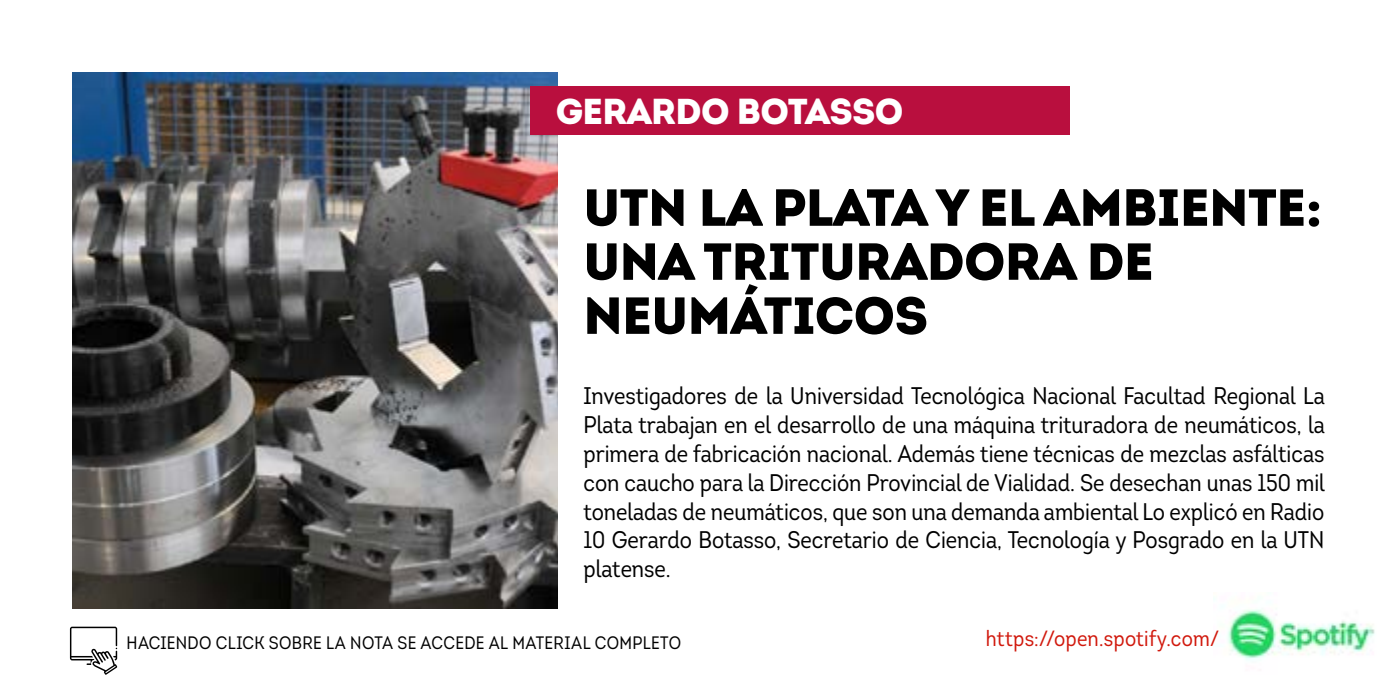
<style>
.page{position:relative;width:1395px;height:681px;background:#fff}
.page>*{position:absolute;margin:0;border:0;box-sizing:border-box;transform-origin:0 0}
.t1{font:900 52px/54px "Intro";letter-spacing:-.01em;color:#000}
.t2{font:900 36px "Intro";letter-spacing:-.02em;color:#fff}
.t3{font:24px/28.8px "Intro Cond";color:#000;text-align:justify}
.t4{font:22px "Intro Cond";letter-spacing:.01em;color:#d1190d}
.t5{font:18px "Intro Cond";letter-spacing:.02em;color:#000}
</style>
<div class="page">
<img style="left:1227px;top:609px;width:148px;height:52px">
<img style="left:72px;top:72px;width:486px;height:536px">
<svg style="left:70px;top:626px;width:47px;height:48px"></svg>
<div style="left:530px;top:86px;width:539px;height:49px;background:#b90f3e"></div>
<h2 class="t2" style="left:556px;top:87px;width:349px">GERARDO BOTASSO</h2>
<h1 class="t1" style="left:583px;top:180px;width:740px">UTN LA PLATA Y EL AMBIENTE:<br>UNA TRITURADORA DE<br>NEUMÁTICOS</h1>
<p class="t3" style="left:583px;top:381px;width:743px">Investigadores de la Universidad Tecnológica Nacional Facultad Regional La Plata trabajan en el desarrollo de una máquina trituradora de neumáticos, la primera de fabricación nacional. Además tiene técnicas de mezclas asfálticas con caucho para la Dirección Provincial de Vialidad. Se desechan unas 150 mil toneladas de neumáticos, que son una demanda ambiental Lo explicó en Radio 10 Gerardo Botasso, Secretario de Ciencia, Tecnología y Posgrado en la UTN platense.</p>
<p class="t5" style="left:127px;top:631px;width:556px">HACIENDO CLICK SOBRE LA NOTA SE ACCEDE AL MATERIAL COMPLETO</p>
<p class="t4" style="left:985px;top:624px;width:235px">https://open.spotify.com/</p>
</div>
